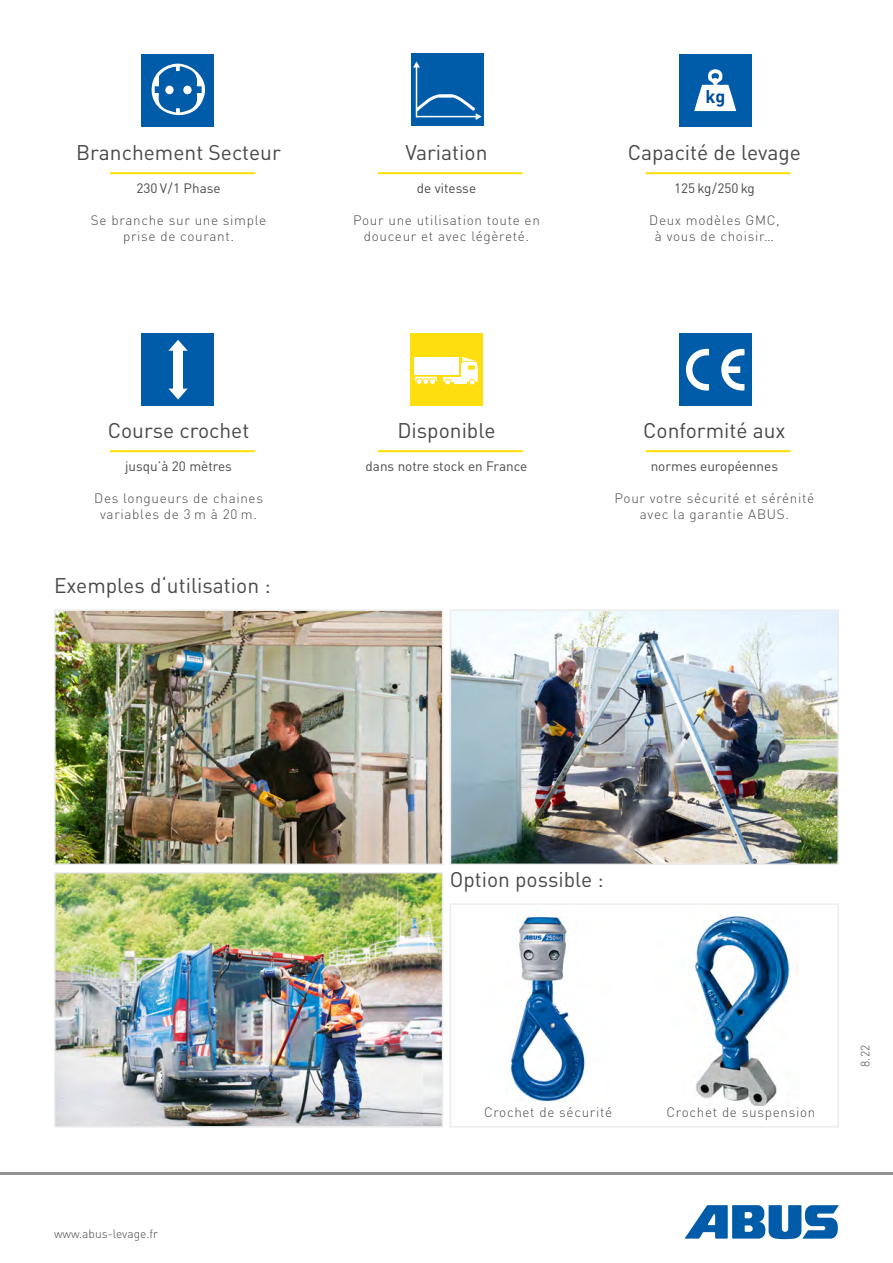
<style>
.page{position:relative;width:893px;height:1263px;background:#fff}
.page>*{position:absolute;margin:0;border:0;box-sizing:border-box;transform-origin:0 0}
.t1{font:21px "DIN Pro";color:#494948}
.t2{font:700 18px "DIN";color:#004e9e}
.t3{font:300 13.5px/16.2px "DIN Pro";letter-spacing:.05em;color:#494948;text-align:center}
.t4{font:13.5px "DIN Pro";color:#494948}
.t5{font:300 12px "DIN Pro";color:#494948}
</style>
<div class="page">
<img style="left:453px;top:612px;width:383px;height:250px">
<div style="left:450px;top:609px;width:389px;height:256px;border:2px solid #ececed"></div>
<img style="left:57px;top:612px;width:383px;height:250px">
<div style="left:54px;top:609px;width:389px;height:256px;border:2px solid #ececed"></div>
<img style="left:57px;top:875px;width:383px;height:249px">
<div style="left:54px;top:872px;width:389px;height:255px;border:2px solid #ececed"></div>
<svg style="left:684px;top:1205px;width:155px;height:34px"></svg>
<hr style="left:0;top:1173px;width:893px;height:2px;background:#919292">
<div style="left:450px;top:903px;width:389px;height:224px;border:2px solid #ececed"></div>
<div style="left:142px;top:54px;width:72px;height:72px;background:#005ca9"></div>
<svg style="left:151px;top:63px;width:55px;height:53px"></svg>
<div style="left:165px;top:86px;width:9px;height:8px;background:#fff;border-radius:50%"></div>
<div style="left:183px;top:86px;width:9px;height:8px;background:#fff;border-radius:50%"></div>
<div style="left:411px;top:54px;width:72px;height:72px;background:#005ca9"></div>
<hr style="left:416px;top:65px;width:1px;height:52px;background:#fff">
<svg style="left:413px;top:62px;width:7px;height:6px"></svg>
<svg style="left:415px;top:93px;width:67px;height:27px"></svg>
<div style="left:679px;top:54px;width:72px;height:72px;background:#005ca9"></div>
<svg style="left:694px;top:69px;width:42px;height:42px"></svg>
<div style="left:679px;top:333px;width:72px;height:73px;background:#005ca9"></div>
<svg style="left:685px;top:348px;width:24px;height:43px"></svg>
<svg style="left:721px;top:348px;width:24px;height:43px"></svg>
<div style="left:410px;top:333px;width:73px;height:73px;background:#ffde10"></div>
<div style="left:413px;top:357px;width:48px;height:19px;background:#fff"></div>
<svg style="left:443px;top:357px;width:35px;height:28px"></svg>
<div style="left:444px;top:379px;width:7px;height:6px;border:1px solid #ffde10;border-radius:50%"></div>
<div style="left:423px;top:378px;width:6px;height:7px;border:1px solid #ffde10;border-radius:50%"></div>
<div style="left:429px;top:378px;width:7px;height:7px;border:1px solid #ffde10;border-radius:50%"></div>
<div style="left:416px;top:378px;width:6px;height:7px;border:1px solid #ffde10;border-radius:50%"></div>
<svg style="left:414px;top:377px;width:23px;height:7px"></svg>
<div style="left:142px;top:333px;width:72px;height:73px;background:#005ca9"></div>
<svg style="left:168px;top:340px;width:20px;height:11px"></svg>
<svg style="left:168px;top:388px;width:20px;height:12px"></svg>
<div style="left:173px;top:349px;width:10px;height:40px;background:#fff"></div>
<svg style="left:646px;top:450px;width:145px;height:2px"></svg>
<svg style="left:378px;top:450px;width:145px;height:2px"></svg>
<svg style="left:110px;top:172px;width:145px;height:2px"></svg>
<svg style="left:378px;top:172px;width:145px;height:2px"></svg>
<svg style="left:646px;top:172px;width:145px;height:2px"></svg>
<svg style="left:110px;top:450px;width:145px;height:2px"></svg>
<img style="left:692px;top:914px;width:106px;height:192px">
<img style="left:509px;top:916px;width:80px;height:187px">
<h1 class="t1" style="left:76px;top:136px;width:206px">Branchement Secteur</h1>
<p class="t4" style="left:137px;top:177px;width:86px">230 V/1 Phase</p>
<p class="t3" style="left:91px;top:211px;width:177px">Se branche sur une simple prise de courant.</p>
<h1 class="t1" style="left:108px;top:414px;width:143px">Course crochet</h1>
<p class="t4" style="left:125px;top:455px;width:108px">jusqu’à 20 mètres</p>
<p class="t3" style="left:94px;top:489px;width:170px">Des longueurs de chaines variables de 3 m à 20 m.</p>
<h1 class="t1" style="left:54px;top:569px;width:218px">Exemples d‘utilisation :</h1>
<h1 class="t1" style="left:405px;top:136px;width:84px">Variation</h1>
<p class="t4" style="left:417px;top:177px;width:61px">de vitesse</p>
<p class="t3" style="left:353px;top:211px;width:188px">Pour une utilisation toute en douceur et avec légèreté.</p>
<h1 class="t1" style="left:397px;top:414px;width:100px">Disponible</h1>
<p class="t4" style="left:366px;top:455px;width:163px">dans notre stock en France</p>
<h2 class="t2" style="left:706px;top:85px;width:21px">kg</h2>
<h1 class="t1" style="left:628px;top:136px;width:175px">Capacité de levage</h1>
<p class="t4" style="left:674px;top:177px;width:82px">125 kg/250 kg</p>
<p class="t3" style="left:649px;top:211px;width:132px">Deux modèles GMC, à vous de choisir…</p>
<h1 class="t1" style="left:643px;top:414px;width:144px">Conformité aux</h1>
<p class="t4" style="left:651px;top:455px;width:129px">normes européennes</p>
<p class="t3" style="left:615px;top:489px;width:201px">Pour votre sécurité et sérénité avec la garantie ABUS.</p>
<p class="t5" style="left:54px;top:1224px;width:106px">www.abus-levage.fr</p>
<h1 class="t1" style="left:450px;top:863px;width:156px">Option possible :</h1>
<p class="t3" style="left:484px;top:1102px;width:130px">Crochet de sécurité</p>
<p class="t3" style="left:667px;top:1102px;width:150px">Crochet de suspension</p>
<p class="t5" style="left:856px;top:1067px;width:23px;rotate:-90deg">8.22</p>
</div>
